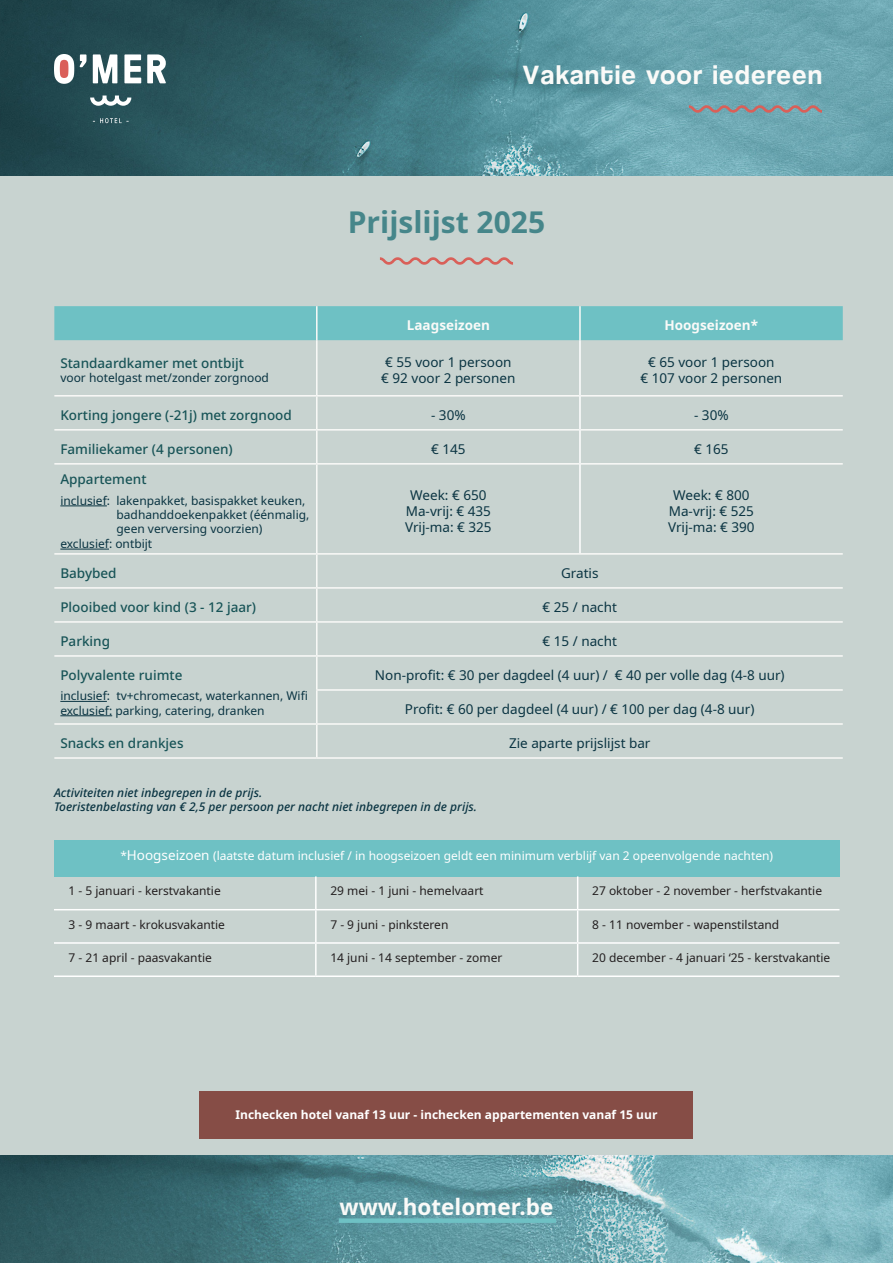
<style>
.page{position:relative;width:893px;height:1263px;background:#fff}
.page>*{position:absolute;margin:0;border:0;box-sizing:border-box;transform-origin:0 0}
.t1{font:30px "Coolvetica";letter-spacing:.06em;color:#fafaf8}
.t2{font:700 30px "Noto Sans";color:#46868a}
.t3{font:700 22.5px "Noto Sans";color:#fafaf8}
.t4{font:13.5px "Noto Sans";color:#0a3442}
.t5{font:500 13.5px "Noto Sans";color:#185457}
.t6{font:700 13.5px "Noto Sans";color:#fafaf8}
.t7{font:12px "Noto Sans";color:#231f20}
.t8{font:12px/14.4px "Noto Sans";color:#0a3442}
.t9{font:italic 500 12px "Noto Sans";color:#0a3442}
.t10{font:12px "Noto Sans";color:#fff}
.t11{font:700 12px "Noto Sans";color:#fff}
.s1{font-size:13.5px}
</style>
<div class="page">
<img style="left:0;top:1154px;width:893px;height:109px">
<img style="left:0;top:0;width:893px;height:176px">
<div style="left:0;top:176px;width:893px;height:978px;background:#c8d3d0"></div>
<svg style="left:80px;top:54px;width:6px;height:13px"></svg>
<svg style="left:93px;top:54px;width:24px;height:29px"></svg>
<svg style="left:124px;top:54px;width:17px;height:29px"></svg>
<svg style="left:147px;top:54px;width:19px;height:29px"></svg>
<svg style="left:90px;top:96px;width:41px;height:10px"></svg>
<svg style="left:93px;top:118px;width:36px;height:5px"></svg>
<svg style="left:54px;top:54px;width:20px;height:30px"></svg>
<svg style="left:689px;top:105px;width:133px;height:8px"></svg>
<div style="left:54px;top:306px;width:789px;height:34px;background:#6ec1c4"></div>
<hr style="left:316px;top:340px;width:2px;height:55px;background:#fafaf8">
<hr style="left:54px;top:395px;width:263px;height:2px;background:#fafaf8">
<hr style="left:317px;top:395px;width:262px;height:2px;background:#fafaf8">
<hr style="left:316px;top:397px;width:2px;height:32px;background:#fafaf8">
<hr style="left:581px;top:395px;width:262px;height:2px;background:#fafaf8">
<hr style="left:54px;top:429px;width:263px;height:2px;background:#fafaf8">
<hr style="left:317px;top:429px;width:262px;height:2px;background:#fafaf8">
<hr style="left:316px;top:431px;width:2px;height:32px;background:#fafaf8">
<hr style="left:581px;top:429px;width:262px;height:2px;background:#fafaf8">
<hr style="left:54px;top:463px;width:263px;height:2px;background:#fafaf8">
<hr style="left:317px;top:463px;width:262px;height:2px;background:#fafaf8">
<hr style="left:316px;top:465px;width:2px;height:88px;background:#fafaf8">
<hr style="left:581px;top:463px;width:262px;height:2px;background:#fafaf8">
<hr style="left:54px;top:553px;width:263px;height:2px;background:#fafaf8">
<hr style="left:317px;top:553px;width:263px;height:2px;background:#fafaf8">
<hr style="left:316px;top:555px;width:2px;height:32px;background:#fafaf8">
<hr style="left:580px;top:553px;width:263px;height:2px;background:#fafaf8">
<hr style="left:54px;top:587px;width:263px;height:2px;background:#fafaf8">
<hr style="left:317px;top:587px;width:263px;height:2px;background:#fafaf8">
<hr style="left:316px;top:589px;width:2px;height:32px;background:#fafaf8">
<hr style="left:580px;top:587px;width:263px;height:2px;background:#fafaf8">
<hr style="left:54px;top:621px;width:263px;height:2px;background:#fafaf8">
<hr style="left:317px;top:621px;width:263px;height:2px;background:#fafaf8">
<hr style="left:316px;top:623px;width:2px;height:32px;background:#fafaf8">
<hr style="left:580px;top:621px;width:263px;height:2px;background:#fafaf8">
<hr style="left:54px;top:655px;width:263px;height:2px;background:#fafaf8">
<hr style="left:317px;top:655px;width:263px;height:2px;background:#fafaf8">
<hr style="left:316px;top:657px;width:2px;height:32px;background:#fafaf8">
<hr style="left:580px;top:655px;width:263px;height:2px;background:#fafaf8">
<hr style="left:316px;top:689px;width:264px;height:2px;background:#fafaf8">
<hr style="left:316px;top:691px;width:2px;height:32px;background:#fafaf8">
<hr style="left:580px;top:689px;width:263px;height:2px;background:#fafaf8">
<hr style="left:54px;top:723px;width:263px;height:2px;background:#fafaf8">
<hr style="left:317px;top:723px;width:263px;height:2px;background:#fafaf8">
<hr style="left:316px;top:725px;width:2px;height:32px;background:#fafaf8">
<hr style="left:580px;top:723px;width:263px;height:2px;background:#fafaf8">
<hr style="left:54px;top:757px;width:263px;height:2px;background:#fafaf8">
<hr style="left:317px;top:757px;width:263px;height:2px;background:#fafaf8">
<hr style="left:580px;top:757px;width:263px;height:2px;background:#fafaf8">
<hr style="left:316px;top:306px;width:2px;height:34px;background:#fafaf8">
<hr style="left:579px;top:306px;width:2px;height:34px;background:#fafaf8">
<hr style="left:579px;top:340px;width:2px;height:56px;background:#fff">
<hr style="left:579px;top:396px;width:2px;height:34px;background:#fff">
<hr style="left:579px;top:430px;width:2px;height:34px;background:#fff">
<hr style="left:579px;top:464px;width:2px;height:89px;background:#fff">
<hr style="left:60px;top:506px;width:47px;height:1px;background:#0a3442">
<hr style="left:60px;top:549px;width:49px;height:1px;background:#0a3442">
<hr style="left:60px;top:701px;width:47px;height:1px;background:#0a3442">
<hr style="left:60px;top:715px;width:52px;height:1px;background:#0a3442">
<div style="left:339px;top:1218px;width:217px;height:5px;background:#6ec1c4"></div>
<div style="left:200px;top:1091px;width:493px;height:47px;background:#864d46"></div>
<div style="left:54px;top:840px;width:785px;height:36px;background:#6ec1c4"></div>
<hr style="left:315px;top:876px;width:2px;height:33px;background:#fff">
<hr style="left:577px;top:876px;width:1px;height:33px;background:#fff">
<hr style="left:54px;top:909px;width:262px;height:1px;background:#fff">
<hr style="left:316px;top:909px;width:262px;height:1px;background:#fff">
<hr style="left:315px;top:910px;width:2px;height:32px;background:#fff">
<hr style="left:578px;top:909px;width:261px;height:1px;background:#fff">
<hr style="left:577px;top:910px;width:1px;height:32px;background:#fff">
<hr style="left:54px;top:942px;width:262px;height:2px;background:#fff">
<hr style="left:316px;top:942px;width:262px;height:2px;background:#fff">
<hr style="left:315px;top:944px;width:2px;height:31px;background:#fff">
<hr style="left:578px;top:942px;width:261px;height:2px;background:#fff">
<hr style="left:577px;top:944px;width:1px;height:31px;background:#fff">
<hr style="left:54px;top:975px;width:262px;height:2px;background:#fff">
<hr style="left:316px;top:975px;width:262px;height:2px;background:#fff">
<hr style="left:578px;top:975px;width:261px;height:2px;background:#fff">
<svg style="left:380px;top:257px;width:133px;height:8px"></svg>
<p class="t1" style="left:523px;top:61px;width:301px">Vakantie voor iedereen</p>
<p class="t2" style="left:348px;top:201px;width:199px">Prijslijst 2025</p>
<p class="t5" style="left:60px;top:354px;width:185px">Standaardkamer met ontbijt</p>
<p class="t8" style="left:60px;top:371px;width:210px">voor hotelgast met/zonder zorgnood</p>
<p class="t6" style="left:407px;top:316px;width:85px">Laagseizoen</p>
<p class="t6" style="left:665px;top:316px;width:95px">Hoogseizoen*</p>
<p class="t4" style="left:385px;top:353px;width:128px">€ 55 voor 1 persoon</p>
<p class="t4" style="left:381px;top:369px;width:136px">€ 92 voor 2 personen</p>
<p class="t4" style="left:648px;top:353px;width:128px">€ 65 voor 1 persoon</p>
<p class="t4" style="left:640px;top:369px;width:143px">€ 107 voor 2 personen</p>
<p class="t5" style="left:60px;top:406px;width:233px">Korting jongere (-21j) met zorgnood</p>
<p class="t4" style="left:431px;top:406px;width:36px">- 30%</p>
<p class="t4" style="left:694px;top:406px;width:36px">- 30%</p>
<p class="t5" style="left:60px;top:440px;width:174px">Familiekamer (4 personen)</p>
<p class="t4" style="left:431px;top:440px;width:36px">€ 145</p>
<p class="t4" style="left:694px;top:440px;width:36px">€ 165</p>
<p class="t5" style="left:60px;top:470px;width:88px">Appartement</p>
<p class="t8" style="left:117px;top:493px;width:194px;text-indent:-56px">inclusief: lakenpakket, basispakket keuken, badhanddoekenpakket (éénmalig, geen verversing voorzien)</p>
<p class="t8" style="left:60px;top:537px;width:93px">exclusief: ontbijt</p>
<p class="t4" style="left:410px;top:485px;width:78px">Week: € 650</p>
<p class="t4" style="left:406px;top:502px;width:87px">Ma-vrij: € 435</p>
<p class="t4" style="left:405px;top:518px;width:88px">Vrij-ma: € 325</p>
<p class="t4" style="left:673px;top:485px;width:78px">Week: € 800</p>
<p class="t4" style="left:669px;top:502px;width:87px">Ma-vrij: € 525</p>
<p class="t4" style="left:668px;top:518px;width:88px">Vrij-ma: € 390</p>
<p class="t5" style="left:60px;top:564px;width:58px">Babybed</p>
<p class="t4" style="left:561px;top:564px;width:39px">Gratis</p>
<p class="t5" style="left:60px;top:598px;width:197px">Plooibed voor kind (3 - 12 jaar)</p>
<p class="t4" style="left:543px;top:598px;width:76px">€ 25 / nacht</p>
<p class="t5" style="left:60px;top:632px;width:51px">Parking</p>
<p class="t4" style="left:543px;top:632px;width:76px">€ 15 / nacht</p>
<p class="t5" style="left:60px;top:665px;width:124px">Polyvalente ruimte</p>
<p class="t8" style="left:60px;top:689px;width:249px">inclusief: tv+chromecast, waterkannen, Wifi</p>
<p class="t8" style="left:60px;top:703px;width:206px">exclusief: parking, catering, dranken</p>
<p class="t4" style="left:375px;top:666px;width:411px">Non-profit: € 30 per dagdeel (4 uur) / € 40 per volle dag (4-8 uur)</p>
<p class="t4" style="left:405px;top:700px;width:351px">Profit: € 60 per dagdeel (4 uur) / € 100 per dag (4-8 uur)</p>
<p class="t5" style="left:60px;top:734px;width:125px">Snacks en drankjes</p>
<p class="t4" style="left:509px;top:734px;width:143px">Zie aparte prijslijst bar</p>
<p class="t9" style="left:54px;top:784px;width:210px">Activiteiten niet inbegrepen in de prijs.</p>
<p class="t9" style="left:54px;top:798px;width:425px">Toeristenbelasting van € 2,5 per persoon per nacht niet inbegrepen in de prijs.</p>
<p class="t10" style="left:120px;top:847px;width:654px">*<span class="s1">Hoogseizoen</span> (laatste datum inclusief / in hoogseizoen geldt een minimum verblijf van 2 opeenvolgende nachten)</p>
<p class="t7" style="left:69px;top:882px;width:154px">1 - 5 januari - kerstvakantie</p>
<p class="t7" style="left:330px;top:882px;width:155px">29 mei - 1 juni - hemelvaart</p>
<p class="t7" style="left:592px;top:882px;width:231px">27 oktober - 2 november - herfstvakantie</p>
<p class="t7" style="left:69px;top:916px;width:158px">3 - 9 maart - krokusvakantie</p>
<p class="t7" style="left:330px;top:916px;width:120px">7 - 9 juni - pinksteren</p>
<p class="t7" style="left:592px;top:916px;width:189px">8 - 11 november - wapenstilstand</p>
<p class="t7" style="left:69px;top:949px;width:145px">7 - 21 april - paasvakantie</p>
<p class="t7" style="left:330px;top:949px;width:174px">14 juni - 14 september - zomer</p>
<p class="t7" style="left:592px;top:949px;width:240px">20 december - 4 januari ‘25 - kerstvakantie</p>
<p class="t11" style="left:236px;top:1106px;width:423px">Inchecken hotel vanaf 13 uur - inchecken appartementen vanaf 15 uur</p>
<p class="t3" style="left:339px;top:1191px;width:216px">www.hotelomer.be</p>
</div>
